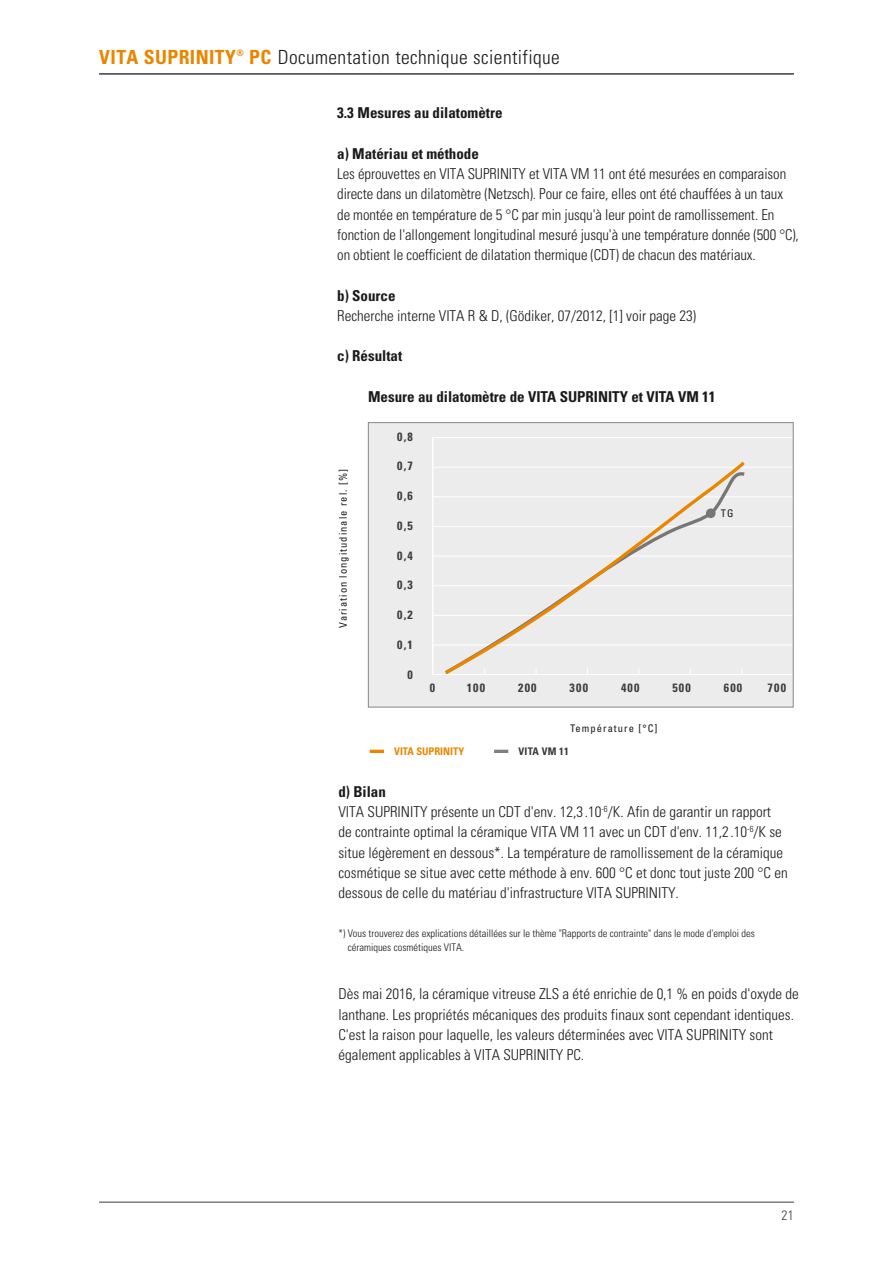
<style>
.page{position:relative;width:893px;height:1263px;background:#fff}
.page>*{position:absolute;margin:0;border:0;box-sizing:border-box;transform-origin:0 0}
.t1{font:300 condensed 19.5px "Univers";letter-spacing:.02em;color:#1a1a1a}
.t2{font:300 condensed 15px/20.2px "Univers LT";color:#1a1a1a}
.t3{font:700 condensed 15px "Univers LT";color:#1a1a1a}
.t4{font:700 condensed 15px "Univers";color:#1a1a1a}
.t5{font:300 condensed 13.5px "Univers";color:#3b3b3a}
.t6{font:700 condensed 12px "Univers";letter-spacing:.1em;color:#3b3b3a}
.t7{font:300 condensed 10.5px/14.7px "Univers LT";color:#1a1a1a}
.t8{font:condensed 10.5px "Univers";letter-spacing:.1em;color:#1a1a1a}
.t9{font:700 condensed 10.5px "Univers";color:#e98600}
.t10{font:700 condensed 10.5px "Univers";letter-spacing:.02em;color:#3b3b3a}
.t11{font:condensed 10.5px "Univers";color:#1a1a1a}
.s1{font-weight:700;color:#e98600}
.s2{font-weight:700}
.s3{font-family:"Univers"}
</style>
<div class="page">
<div style="left:368px;top:423px;width:425px;height:284px;background:#ececed"></div>
<hr style="left:433px;top:437px;width:360px;height:1px;background:#fff">
<hr style="left:433px;top:496px;width:360px;height:1px;background:#fff">
<hr style="left:433px;top:467px;width:360px;height:1px;background:#fff">
<hr style="left:433px;top:526px;width:360px;height:1px;background:#fff">
<hr style="left:433px;top:556px;width:360px;height:1px;background:#fff">
<hr style="left:433px;top:585px;width:360px;height:1px;background:#fff">
<hr style="left:433px;top:615px;width:360px;height:1px;background:#fff">
<hr style="left:433px;top:645px;width:360px;height:1px;background:#fff">
<hr style="left:432px;top:674px;width:361px;height:1px;background:#fff">
<hr style="left:432px;top:437px;width:1px;height:238px;background:#fff">
<svg style="left:445px;top:461px;width:300px;height:213px"></svg>
<div style="left:368px;top:422px;width:425px;height:285px;border:1px solid #878786"></div>
<hr style="left:370px;top:750px;width:14px;height:3px;background:#e98600">
<hr style="left:494px;top:750px;width:14px;height:3px;background:#000">
<hr style="left:99px;top:1202px;width:695px;height:1px;background:#3b3b3a">
<hr style="left:99px;top:74px;width:695px;height:1px;background:#3b3b3a">
<h1 class="t1" style="left:99px;top:45px;width:462px"><span class="s1">VITA SUPRINITY</span><sup>®</sup> <span class="s1">PC</span> Documentation technique scientifique</h1>
<p class="t3" style="left:337px;top:104px;width:167px">3.3 Mesures au dilatomètre</p>
<p class="t3" style="left:337px;top:144px;width:143px">a) Matériau et méthode</p>
<p class="t2" style="left:337px;top:164px;width:463px">Les éprouvettes en VITA SUPRINITY et VITA VM 11 ont été mesurées en comparaison directe dans un dilatomètre (Netzsch). Pour ce faire, elles ont été chauffées à un taux de montée en température de 5 °C par min jusqu'à leur point de ramollissement. En fonction de l'allongement longitudinal mesuré jusqu'à une température donnée (500 °C), on obtient le coefficient de dilatation thermique (CDT) de chacun des matériaux.</p>
<p class="t3" style="left:337px;top:286px;width:60px">b) Source</p>
<p class="t2" style="left:337px;top:305px;width:360px">Recherche interne VITA R &amp; D, (Gödiker, 07/2012, [1] voir page 23)</p>
<p class="t3" style="left:337px;top:347px;width:67px">c) Résultat</p>
<p class="t8" style="left:336px;top:628px;width:160px;rotate:-90deg">Variation longitudinale rel. [%]</p>
<p class="t4" style="left:368px;top:387px;width:349px">Mesure au dilatomètre de VITA SUPRINITY et VITA VM 11</p>
<p class="t6" style="left:397px;top:429px;width:17px">0,8</p>
<p class="t6" style="left:397px;top:459px;width:17px">0,7</p>
<p class="t6" style="left:397px;top:488px;width:17px">0,6</p>
<p class="t6" style="left:397px;top:518px;width:17px">0,5</p>
<p class="t6" style="left:397px;top:548px;width:17px">0,4</p>
<p class="t6" style="left:397px;top:578px;width:17px">0,3</p>
<p class="t6" style="left:397px;top:607px;width:17px">0,2</p>
<p class="t6" style="left:397px;top:637px;width:17px">0,1</p>
<p class="t6" style="left:408px;top:667px;width:7px">0</p>
<p class="t11" style="left:721px;top:507px;width:14px">TG</p>
<p class="t6" style="left:430px;top:680px;width:7px">0</p>
<p class="t6" style="left:467px;top:680px;width:20px">100</p>
<p class="t6" style="left:518px;top:680px;width:20px">200</p>
<p class="t6" style="left:570px;top:680px;width:20px">300</p>
<p class="t6" style="left:621px;top:680px;width:20px">400</p>
<p class="t6" style="left:672px;top:680px;width:20px">500</p>
<p class="t6" style="left:724px;top:680px;width:20px">600</p>
<p class="t6" style="left:768px;top:680px;width:20px">700</p>
<p class="t8" style="left:570px;top:721px;width:89px">Température [°C]</p>
<p class="t9" style="left:394px;top:745px;width:71px">VITA SUPRINITY</p>
<p class="t10" style="left:518px;top:745px;width:52px">VITA VM 11</p>
<p class="t2" style="left:338px;top:781px;width:451px"><span class="s2">d) Bilan<br></span>VITA SUPRINITY présente un CDT d'env. 12,3 .10<sup>-6</sup>/K. Afin de garantir un rapport de contrainte optimal la céramique VITA VM 11 avec un CDT d'env. 11,2 .10<sup>-6</sup>/K se situe légèrement en dessous*. La température de ramollissement de la céramique cosmétique se situe avec cette méthode à env. 600 °C et donc tout juste 200 °C en dessous de celle du matériau d'infrastructure VITA SUPRINITY.</p>
<p class="t7" style="left:348px;top:926px;width:409px;text-indent:-9px"><span class="s3">*</span>) Vous trouverez des explications détaillées sur le thème "Rapports de contrainte" dans le mode d'emploi des céramiques cosmétiques VITA.</p>
<p class="t2" style="left:338px;top:984px;width:462px">Dès mai 2016, la céramique vitreuse ZLS a été enrichie de 0,1 % en poids d'oxyde de lanthane. Les propriétés mécaniques des produits finaux sont cependant identiques.<br>C'est la raison pour laquelle, les valeurs déterminées avec VITA SUPRINITY sont également applicables à VITA SUPRINITY PC.</p>
<p class="t5" style="left:782px;top:1207px;width:14px">21</p>
</div>
